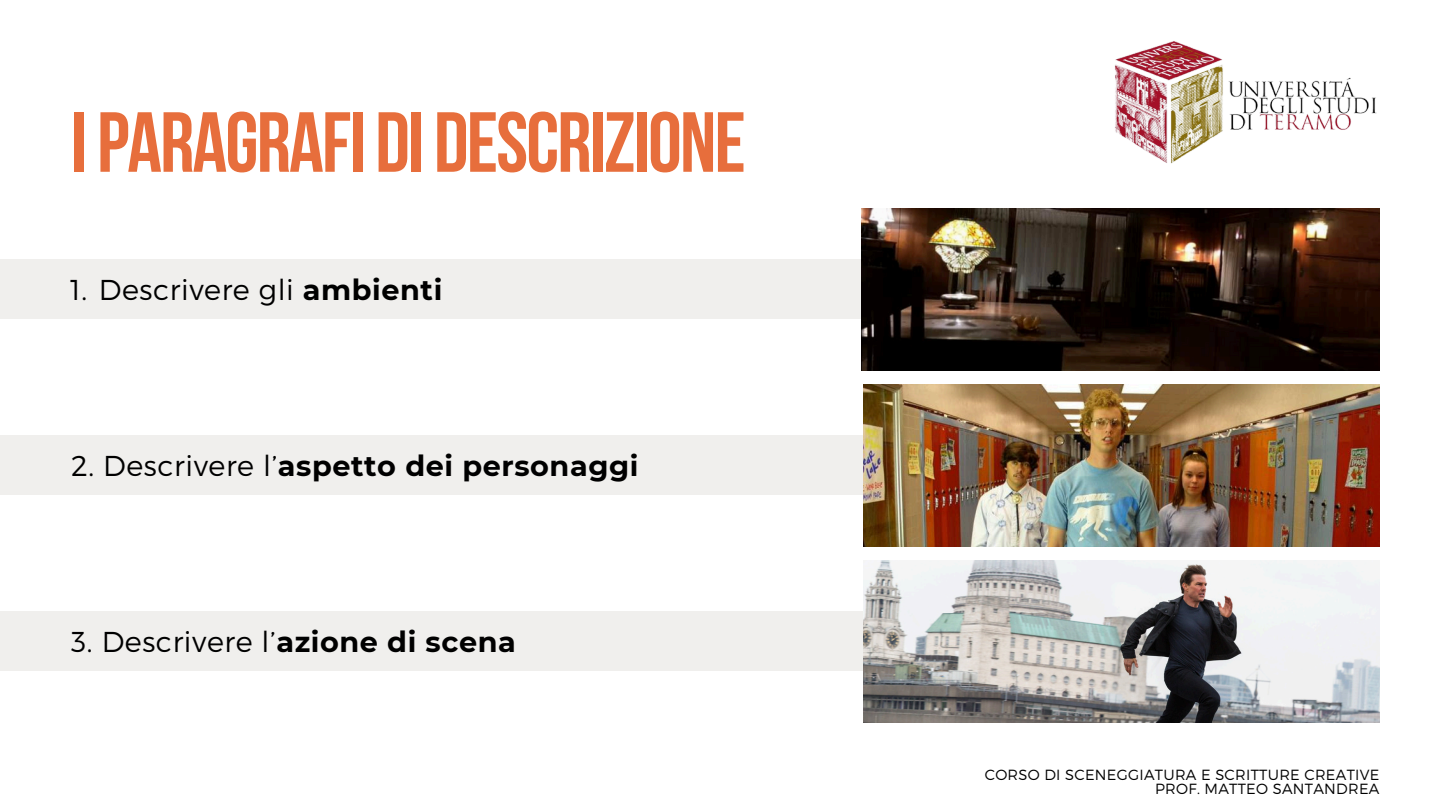
<style>
.page{position:relative;width:1440px;height:810px;background:#fff}
.page>*{position:absolute;margin:0;border:0;box-sizing:border-box;transform-origin:0 0}
.t1{font:85px "Bebas Neue Cyrillic";letter-spacing:-.02em;color:#e76e3c}
.t2{font:300 28.7px "Montserrat";letter-spacing:.02em;color:#000}
.t3{font:700 28.7px "Montserrat";letter-spacing:.02em;color:#000}
.t4{font:300 14.7px "Montserrat";letter-spacing:.02em;color:#000}
.s1{font-weight:700}
.s2{font-weight:300}
</style>
<div class="page">
<img style="left:1115px;top:41px;width:262px;height:123px">
<div style="left:0;top:259px;width:989px;height:60px;background:#f0efed"></div>
<img style="left:861px;top:208px;width:519px;height:162px">
<div style="left:0;top:611px;width:989px;height:60px;background:#f0efed"></div>
<img style="left:863px;top:560px;width:516px;height:162px">
<div style="left:0;top:435px;width:989px;height:60px;background:#f0efed"></div>
<img style="left:863px;top:384px;width:516px;height:162px">
<h1 class="t1" style="left:71px;top:108px;width:676px">IPARAGRAFI DI DESCRIZIONE</h1>
<p class="t2" style="left:70px;top:271px;width:374px">1. Descrivere gli <span class="s1">ambienti</span></p>
<p class="t3" style="left:71px;top:448px;width:569px"><span class="s2">2. Descrivere l’</span>aspetto dei personaggi</p>
<h2 class="t2" style="left:71px;top:623px;width:446px">3. Descrivere l’<span class="s1">azione di scena</span></h2>
<p class="t4" style="left:985px;top:766px;width:396px">CORSO DI SCENEGGIATURA E SCRITTURE CREATIVE</p>
<p class="t4" style="left:1155px;top:779px;width:226px">PROF. MATTEO SANTANDREA</p>
</div>
